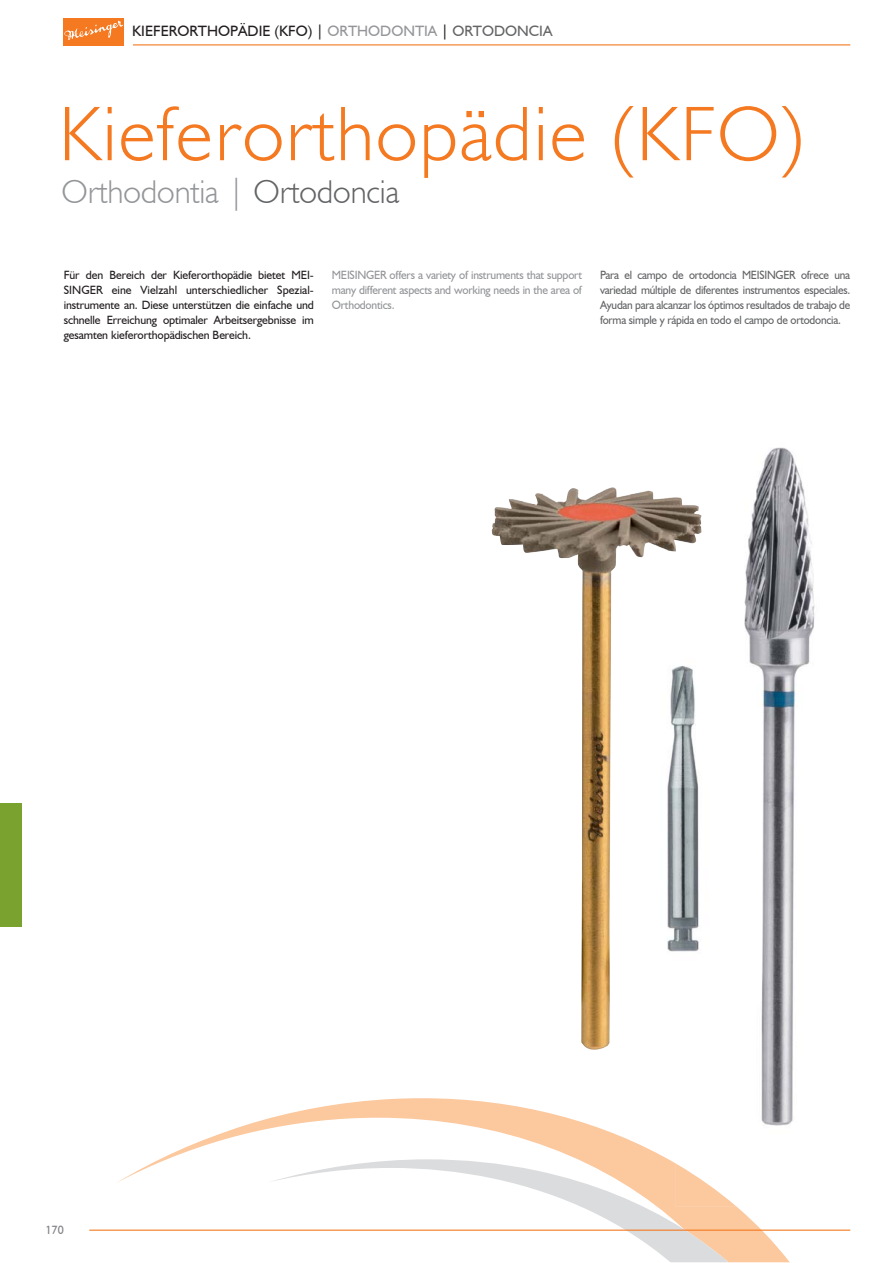
<style>
.page{position:relative;width:893px;height:1263px;background:#fff}
.page>*{position:absolute;margin:0;border:0;box-sizing:border-box;transform-origin:0 0}
.t1{font:300 78px "Humanist 521 BT";letter-spacing:.025em;color:#f47920}
.t2{font:300 33px "Humanist 521 BT";color:#939598}
.t3{font:15px "Humanist 521 BT";color:#231f20}
.t4{font:12px/15px "Humanist 521 BT";letter-spacing:-.01em;color:#231f20;text-align:justify}
.t5{font:12px/15px "Humanist 521 BT";letter-spacing:-.02em;color:#636466;text-align:justify;scale:.94 1}
.t6{font:12px/15px "Humanist 521 BT";letter-spacing:-.02em;color:#939598;text-align:justify;scale:.96 1}
.t7{font:12px "Humanist 521 BT";color:#808285}
.s1{color:#939598}
.s2{color:#636466}
</style>
<div class="page">
<hr style="left:133px;top:44px;width:717px;height:1px;background:#f47920">
<div style="left:64px;top:18px;width:60px;height:27px;background:#f47920"></div>
<svg style="left:64px;top:20px;width:59px;height:20px"></svg>
<div style="left:0;top:804px;width:21px;height:123px;background:#79a22e"></div>
<img style="left:744px;top:447px;width:71px;height:676px">
<svg style="left:116px;top:1098px;width:674px;height:165px"></svg>
<img style="left:729px;top:1164px;width:8px;height:43px">
<svg style="left:267px;top:1159px;width:462px;height:104px"></svg>
<hr style="left:89px;top:1230px;width:761px;height:1px;background:#f47920">
<img style="left:492px;top:487px;width:210px;height:563px">
<p class="t3" style="left:132px;top:21px;width:422px">KIEFERORTHOPÄDIE (KFO) | <span class="s1">ORTHODONTIA</span> | <span class="s2">ORTODONCIA</span></p>
<h1 class="t1" style="left:58px;top:86px;width:746px">Kieferorthopädie (KFO)</h1>
<h2 class="t2" style="left:62px;top:171px;width:339px">Orthodontia | <span class="s2">Ortodoncia</span></h2>
<p class="t4" style="left:64px;top:267px;width:252px">Für den Bereich der Kieferorthopädie bietet MEI-SINGER eine Vielzahl unterschiedlicher Spe zial&shy;instrumente an. Diese unterstützen die einfache und schnelle Erreichung optimaler Arbeits ergebnisse im gesamten kieferorthopädischen Be reich.</p>
<p class="t6" style="left:332px;top:267px;width:262px">MEISINGER offers a variety of instruments that support many different aspects and working needs in the area of Orthodontics.</p>
<p class="t5" style="left:600px;top:267px;width:268px">Para el campo de ortodoncia MEISINGER ofrece una variedad múltiple de diferentes instrumentos especiales.<br>Ayudan para alcanzar los óptimos resultados de trabajo de forma simple y rápida en todo el campo de ortodoncia.</p>
<p class="t7" style="left:45px;top:1223px;width:20px">170</p>
</div>
